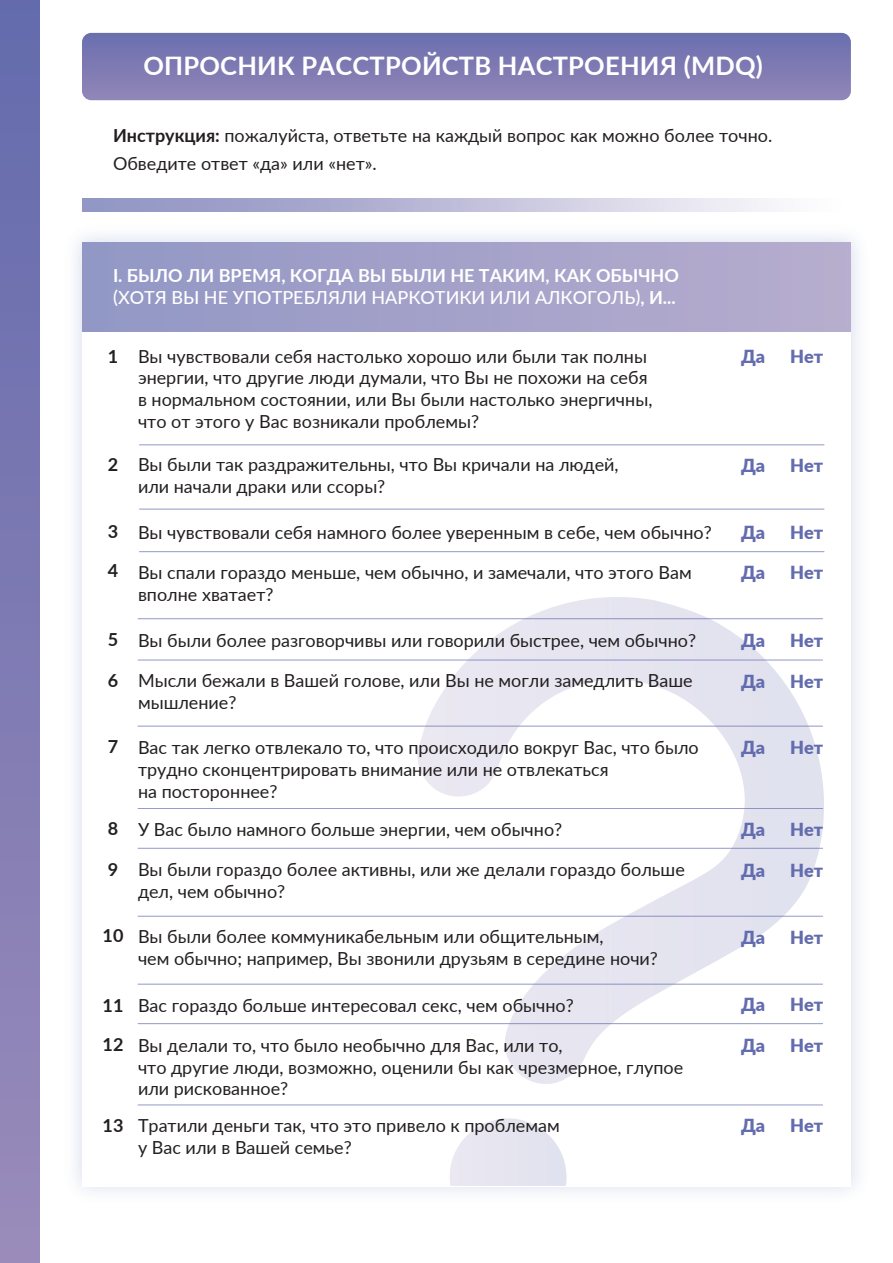
<style>
.page{position:relative;width:893px;height:1263px;background:#fff}
.page>*{position:absolute;margin:0;border:0;box-sizing:border-box;transform-origin:0 0}
.t1{font:700 25.5px "Lato";letter-spacing:.01em;color:#fff}
.t2{font:18px/21.6px "Lato";color:#231f20}
.t3{font:700 18px/21.6px "Lato";color:#fff}
.t4{font:900 18px "Lato";color:#636cae}
.t5{font:700 18px/39px "Lato";color:#231f20}
.s1{font-weight:700}
.s2{font-weight:500}
</style>
<div class="page">
<svg style="left:417px;top:597px;width:407px;height:487px"></svg>
<svg style="left:450px;top:1118px;width:117px;height:68px"></svg>
<div style="left:82px;top:242px;width:769px;height:90px;background:linear-gradient(to right,#9297c5,#b7adce)"></div>
<svg style="left:82px;top:33px;width:769px;height:67px;background:#7e7ab2"></svg>
<div style="left:0;top:0;width:40px;height:1263px;background:linear-gradient(to bottom,#636bac,#998bba)"></div>
<hr style="left:139px;top:444px;width:685px;height:1px;background:#636bad">
<hr style="left:139px;top:509px;width:685px;height:1px;background:#636bad">
<hr style="left:139px;top:551px;width:685px;height:1px;background:#636bad">
<hr style="left:138px;top:618px;width:685px;height:1px;background:#636bad">
<hr style="left:138px;top:660px;width:685px;height:1px;background:#636bad">
<hr style="left:138px;top:726px;width:685px;height:1px;background:#636bad">
<hr style="left:138px;top:808px;width:685px;height:1px;background:#636bad">
<hr style="left:138px;top:848px;width:685px;height:1px;background:#636bad">
<hr style="left:138px;top:916px;width:685px;height:1px;background:#636bad">
<hr style="left:138px;top:984px;width:685px;height:1px;background:#636bad">
<hr style="left:138px;top:1023px;width:685px;height:1px;background:#636bad">
<hr style="left:138px;top:1104px;width:685px;height:1px;background:#636bad">
<svg style="left:82px;top:198px;width:691px;height:14px;background:#bdbdd9"></svg>
<h1 class="t1" style="left:143px;top:47px;width:621px">ОПРОСНИК РАССТРОЙСТВ НАСТРОЕНИЯ (MDQ)</h1>
<p class="t2" style="left:113px;top:121px;width:661px;line-height:27.6px"><span class="s1">Инструкция:</span> пожалуйста, ответьте на каждый вопрос как можно более точно.<br>Обведите ответ «да» или «нет».</p>
<p class="t3" style="left:113px;top:264px;width:567px">I. БЫЛО ЛИ ВРЕМЯ, КОГДА ВЫ БЫЛИ НЕ ТАКИМ, КАК ОБЫЧНО <span class="s2">(ХОТЯ ВЫ НЕ УПОТРЕБЛЯЛИ НАРКОТИКИ ИЛИ АЛКОГОЛЬ)</span>, И...</p>
<p class="t5" style="left:108px;top:336px;width:12px">1</p>
<p class="t5" style="left:108px;top:444px;width:12px">2</p>
<p class="t5" style="left:108px;top:511px;width:12px">3<br>4</p>
<p class="t5" style="left:108px;top:619px;width:12px">5</p>
<p class="t5" style="left:108px;top:660px;width:12px">6</p>
<p class="t5" style="left:108px;top:726px;width:12px">7</p>
<p class="t5" style="left:108px;top:808px;width:12px">8</p>
<p class="t5" style="left:108px;top:849px;width:12px">9</p>
<p class="t5" style="left:103px;top:915px;width:22px">10</p>
<p class="t5" style="left:103px;top:985px;width:22px">11<br>12</p>
<p class="t5" style="left:103px;top:1106px;width:22px">13</p>
<p class="t2" style="left:138px;top:345px;width:516px">Вы чувствовали себя настолько хорошо или были так полны энергии, что другие люди думали, что Вы не похожи на себя в нормальном состоянии, или Вы были настолько энергичны, что от этого у Вас возникали проблемы?</p>
<p class="t2" style="left:138px;top:453px;width:482px">Вы были так раздражительны, что Вы кричали на людей, или начали драки или ссоры?</p>
<p class="t2" style="left:138px;top:521px;width:575px">Вы чувствовали себя намного более уверенным в себе, чем обычно?</p>
<p class="t2" style="left:138px;top:561px;width:555px">Вы спали гораздо меньше, чем обычно, и замечали, что этого Вам вполне хватает?</p>
<p class="t2" style="left:138px;top:629px;width:560px">Вы были более разговорчивы или говорили быстрее, чем обычно?</p>
<p class="t2" style="left:138px;top:669px;width:556px">Мысли бежали в Вашей голове, или Вы не могли замедлить Ваше мышление?</p>
<p class="t2" style="left:138px;top:736px;width:562px">Вас так легко отвлекало то, что происходило вокруг Вас, что было трудно сконцентрировать внимание или не отвлекаться<br>на постороннее?</p>
<p class="t2" style="left:138px;top:818px;width:426px">У Вас было намного больше энергии, чем обычно?</p>
<p class="t2" style="left:138px;top:858px;width:548px">Вы были гораздо более активны, или же делали гораздо больше дел, чем обычно?</p>
<p class="t2" style="left:138px;top:925px;width:522px">Вы были более коммуникабельным или общительным,<br>чем обычно; например, Вы звонили друзьям в середине ночи?</p>
<p class="t2" style="left:138px;top:994px;width:437px">Вас гораздо больше интересовал секс, чем обычно?</p>
<p class="t2" style="left:138px;top:1034px;width:547px">Вы делали то, что было необычно для Вас, или то,<br>что другие люди, возможно, оценили бы как чрезмерное, глупое или рискованное?</p>
<p class="t2" style="left:138px;top:1114px;width:423px">Тратили деньги так, что это привело к проблемам у Вас или в Вашей семье?</p>
<p class="t4" style="left:741px;top:343px;width:26px">Да</p>
<p class="t4" style="left:790px;top:343px;width:35px">Нет</p>
<p class="t4" style="left:741px;top:451px;width:26px">Да</p>
<p class="t4" style="left:790px;top:451px;width:35px">Нет</p>
<p class="t4" style="left:741px;top:519px;width:26px">Да</p>
<p class="t4" style="left:790px;top:519px;width:35px">Нет</p>
<p class="t4" style="left:741px;top:559px;width:26px">Да</p>
<p class="t4" style="left:790px;top:559px;width:35px">Нет</p>
<p class="t4" style="left:741px;top:627px;width:26px">Да</p>
<p class="t4" style="left:790px;top:627px;width:35px">Нет</p>
<p class="t4" style="left:741px;top:667px;width:26px">Да</p>
<p class="t4" style="left:790px;top:667px;width:35px">Нет</p>
<p class="t4" style="left:741px;top:734px;width:26px">Да</p>
<p class="t4" style="left:790px;top:734px;width:35px">Нет</p>
<p class="t4" style="left:741px;top:816px;width:26px">Да</p>
<p class="t4" style="left:790px;top:816px;width:35px">Нет</p>
<p class="t4" style="left:741px;top:856px;width:26px">Да</p>
<p class="t4" style="left:790px;top:856px;width:35px">Нет</p>
<p class="t4" style="left:741px;top:923px;width:26px">Да</p>
<p class="t4" style="left:790px;top:923px;width:35px">Нет</p>
<p class="t4" style="left:741px;top:990px;width:26px">Да</p>
<p class="t4" style="left:790px;top:990px;width:35px">Нет</p>
<p class="t4" style="left:741px;top:1032px;width:26px">Да</p>
<p class="t4" style="left:790px;top:1032px;width:35px">Нет</p>
<p class="t4" style="left:741px;top:1112px;width:26px">Да</p>
<p class="t4" style="left:790px;top:1112px;width:35px">Нет</p>
</div>
